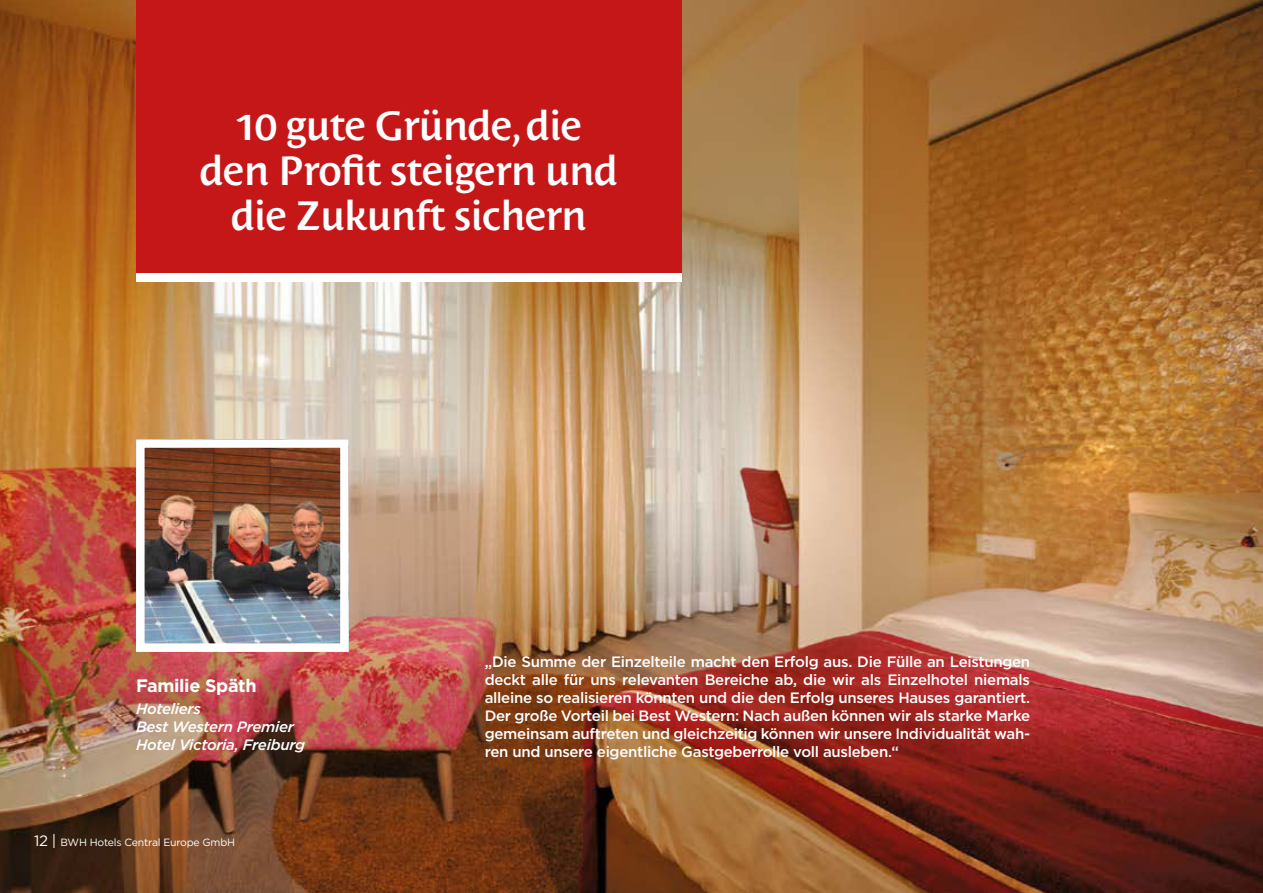
<style>
.page{position:relative;width:1263px;height:893px;background:#fff}
.page>*{position:absolute;margin:0;border:0;box-sizing:border-box;transform-origin:0 0}
.t1{font:600 40.5px/45px "Costa Std";letter-spacing:-.02em;color:#fff;text-align:center}
.t2{font:700 18px "Gotham";letter-spacing:-.02em;color:#fff}
.t3{font:500 15px/18px "Gotham";letter-spacing:-.02em;color:#fff;text-align:justify}
.t4{font:italic 500 15px/18px "Gotham";letter-spacing:-.02em;color:#fff}
.t5{font:10.5px "Gotham";letter-spacing:-.02em;color:#fff}
.s1{font-size:15px}
</style>
<div class="page">
<img style="left:0;top:0;width:1263px;height:893px">
<div style="left:136px;top:0;width:545px;height:281px;background:#c51718"></div>
<div style="left:136px;top:273px;width:545px;height:8px;background:#fff"></div>
<img style="left:146px;top:449px;width:193px;height:193px">
<div style="left:136px;top:439px;width:213px;height:213px;border:9px solid #fff"></div>
<h1 class="t1" style="left:200px;top:106px;width:420px">10 gute Gründe, die den Profit steigern und die Zukunft sichern</h1>
<p class="t2" style="left:136px;top:677px;width:122px">Familie Späth</p>
<p class="t4" style="left:136px;top:700px;width:171px">Hoteliers<br>Best Western Premier<br>Hotel Victoria, Freiburg</p>
<p class="t5" style="left:34px;top:837px;width:203px"><span class="s1">12 |</span> BWH Hotels Central Europe GmbH</p>
<p class="t3" style="left:485px;top:653px;width:547px">„Die Summe der Einzelteile macht den Erfolg aus. Die Fülle an Leistungen deckt alle für uns relevanten Bereiche ab, die wir als Einzelhotel niemals alleine so realisieren könnten und die den Erfolg unseres Hauses garantiert.<br>Der große Vorteil bei Best Western: Nach außen können wir als starke Marke gemeinsam auftreten und gleichzeitig können wir unsere Individualität wah&shy;ren und unsere eigentliche Gastgeberrolle voll ausleben.“</p>
</div>
